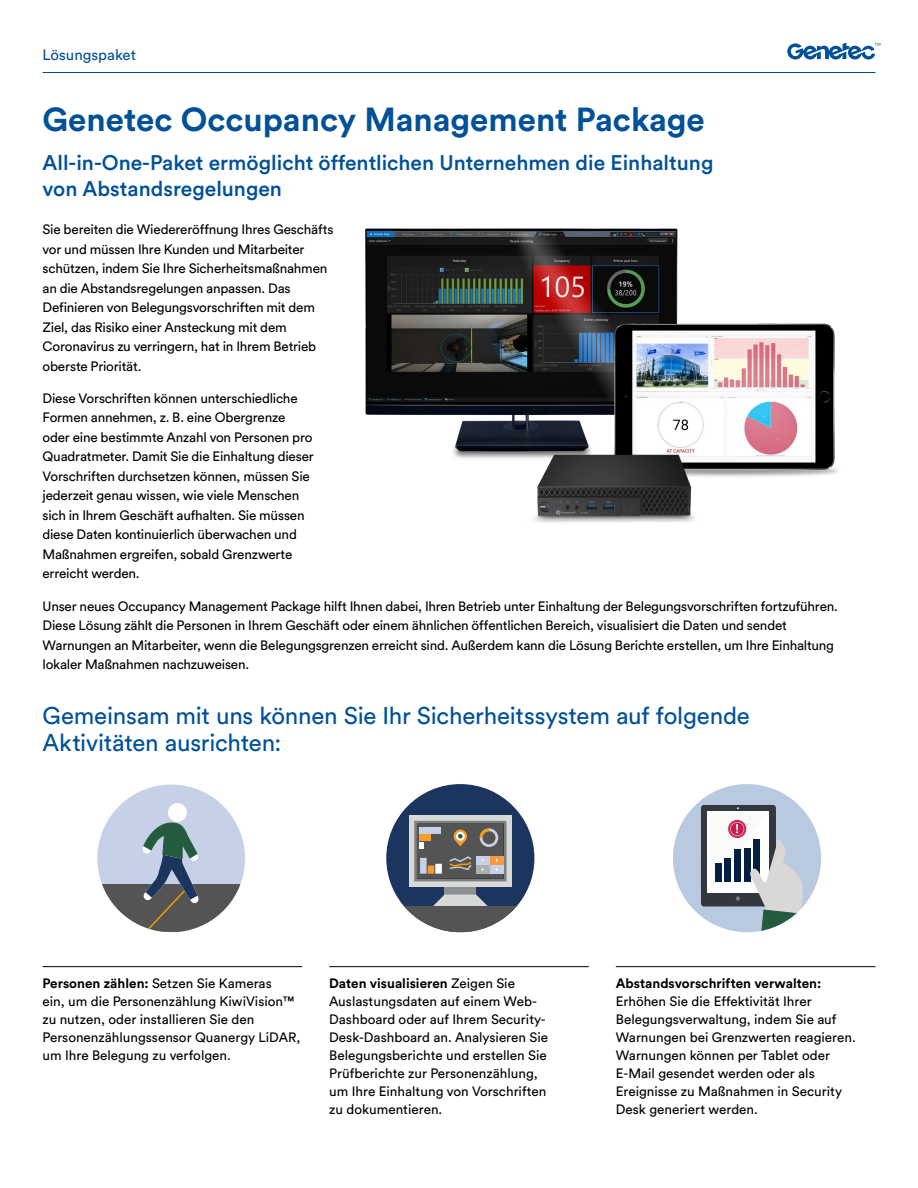
<style>
.page{position:relative;width:918px;height:1188px;background:#fff}
.page>*{position:absolute;margin:0;border:0;box-sizing:border-box;transform-origin:0 0}
.Document_Title{font:700 33px "Circular Pro";color:#005197}
.Intro_Title{font:24px/27px "Circular Pro";letter-spacing:-.01em;color:#005197}
.Section_Heading_-_No{font:500 21px/25.2px "Circular Pro";color:#005197}
.Document_Type{font:15px "Circular Pro";color:#005197}
.Body_Text{font:13.5px/19.5px "Circular Pro";letter-spacing:-.015em;color:#000}
.Features_List_headin{font:13.5px/18px "Circular Pro";color:#000}
.s1{font-weight:700}
</style>
<div class="page">
<hr style="left:43px;top:966px;width:259px;height:1px;background:#000">
<hr style="left:329px;top:966px;width:260px;height:1px;background:#000">
<hr style="left:616px;top:966px;width:259px;height:1px;background:#000">
<hr style="left:43px;top:72px;width:832px;height:1px;background:#005197">
<svg style="left:787px;top:43px;width:93px;height:17px"></svg>
<img style="left:365px;top:228px;width:313px;height:231px">
<img style="left:600px;top:292px;width:238px;height:185px">
<img style="left:524px;top:450px;width:181px;height:73px">
<div style="left:97px;top:785px;width:148px;height:147px;background:#c6d0e7;border-radius:50%"></div>
<svg style="left:102px;top:884px;width:139px;height:48px;fill:#545454"></svg>
<svg style="left:142px;top:803px;width:57px;height:128px"></svg>
<div style="left:386px;top:784px;width:148px;height:148px;background:#1c355e;border-radius:50%"></div>
<div style="left:445px;top:887px;width:31px;height:8px;background:#8c8f91"></div>
<div style="left:409px;top:816px;width:103px;height:71px;background:linear-gradient(to right,#d2d5d2,#d2d5d2)"></div>
<svg style="left:433px;top:895px;width:55px;height:11px"></svg>
<svg style="left:414px;top:821px;width:92px;height:60px;background:#79746e"></svg>
<svg style="left:404px;top:906px;width:113px;height:26px;fill:#545454"></svg>
<div style="left:673px;top:784px;width:148px;height:148px;background:#b8c9e0;border-radius:50%"></div>
<div style="left:701px;top:805px;width:75px;height:101px;background:#333840;border-radius:3px"></div>
<svg style="left:708px;top:807px;width:95px;height:124px"></svg>
<p class="Document_Type" style="left:43px;top:44px;width:95px">Lösungspaket</p>
<p class="Document_Title" style="left:43px;top:96px;width:664px">Genetec Occupancy Management Package</p>
<p class="Section_Heading_-_No" style="left:43px;top:149px;width:672px">All-in-One-Paket ermöglicht öffentlichen Unternehmen die Einhaltung von Abstandsregelungen</p>
<p class="Body_Text" style="left:43px;top:219px;width:293px">Sie bereiten die Wiedereröffnung Ihres Geschäfts vor und müssen Ihre Kunden und Mitarbeiter schützen, indem Sie Ihre Sicherheitsmaßnahmen an die Abstandsregelungen anpassen. Das Definieren von Belegungsvorschriften mit dem Ziel, das Risiko einer Ansteckung mit dem Coronavirus zu verringern, hat in Ihrem Betrieb oberste Priorität.</p>
<p class="Body_Text" style="left:43px;top:388px;width:273px">Diese Vorschriften können unterschiedliche Formen annehmen, z. B. eine Obergrenze oder eine bestimmte Anzahl von Personen pro Quadratmeter. Damit Sie die Einhaltung dieser Vorschriften durchsetzen können, müssen Sie jederzeit genau wissen, wie viele Menschen sich in Ihrem Geschäft aufhalten. Sie müssen diese Daten kontinuierlich überwachen und Maßnahmen ergreifen, sobald Grenzwerte erreicht werden.</p>
<p class="Body_Text" style="left:43px;top:596px;width:797px">Unser neues Occupancy Management Package hilft Ihnen dabei, Ihren Betrieb unter Einhaltung der Belegungsvorschriften fortzuführen.<br>Diese Lösung zählt die Personen in Ihrem Geschäft oder einem ähnlichen öffentlichen Bereich, visualisiert die Daten und sendet Warnungen an Mitarbeiter, wenn die Belegungsgrenzen erreicht sind. Außerdem kann die Lösung Berichte erstellen, um Ihre Einhaltung lokaler Maßnahmen nachzuweisen.</p>
<p class="Intro_Title" style="left:43px;top:701px;width:709px">Gemeinsam mit uns können Sie Ihr Sicherheitssystem auf folgende<br>Aktivitäten ausrichten:</p>
<p class="Features_List_headin" style="left:43px;top:974px;width:259px"><span class="s1">Personen zählen:</span> Setzen Sie Kameras<br>ein, um die Personenzählung KiwiVision™ zu nutzen, oder installieren Sie den Personenzählungssensor Quanergy LiDAR, um Ihre Belegung zu verfolgen.</p>
<p class="Features_List_headin" style="left:329px;top:974px;width:220px"><span class="s1">Daten visualisieren</span> Zeigen Sie Auslastungsdaten auf einem Web-Dashboard oder auf Ihrem Security-Desk-Dashboard an. Analysieren Sie Belegungsberichte und erstellen Sie Prüfberichte zur Personenzählung, um Ihre Einhaltung von Vorschriften zu dokumentieren.</p>
<p class="Features_List_headin" style="left:616px;top:974px;width:241px"><span class="s1">Abstandsvorschriften verwalten:<br></span>Erhöhen Sie die Effektivität Ihrer Belegungsverwaltung, indem Sie auf Warnungen bei Grenzwerten reagieren.<br>Warnungen können per Tablet oder E-Mail gesendet werden oder als Ereignisse zu Maßnahmen in Security Desk generiert werden.</p>
</div>
